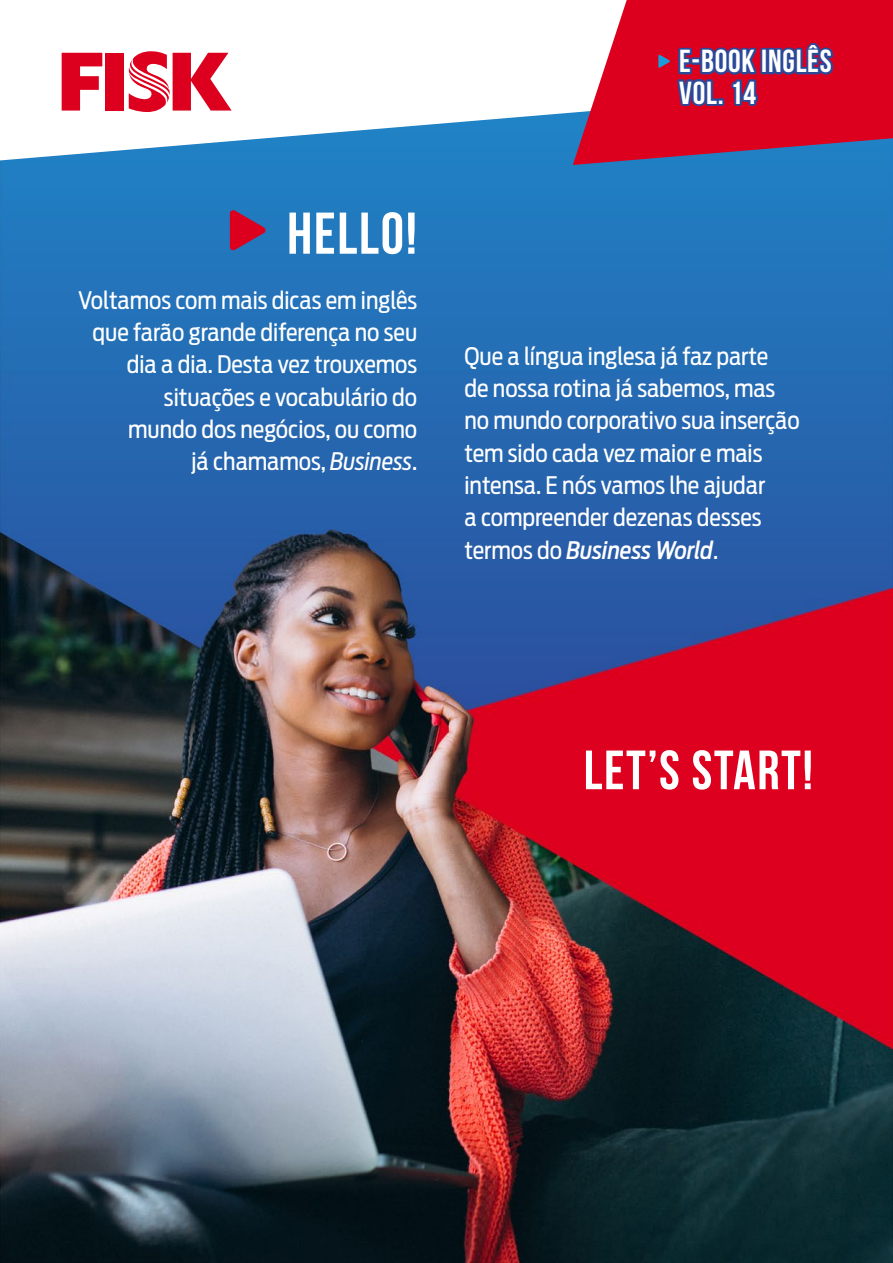
<style>
.page{position:relative;width:893px;height:1263px;background:#fff}
.page>*{position:absolute;margin:0;border:0;box-sizing:border-box;transform-origin:0 0}
.t1{font:700 58.8px "Bebas Neue";letter-spacing:.03em;color:#fff}
.t2{font:700 55.2px "Bebas Neue";letter-spacing:.03em;color:#fff}
.t3{font:700 31.95px/31.5px "Bebas Neue";letter-spacing:.025em;color:#fff}
.t4{font:24px/32.2px "Antenna Cond";color:#fff;text-align:right}
.s1{font-style:italic}
.s2{font-weight:500;font-style:italic}
</style>
<div class="page">
<img style="left:0;top:160px;width:893px;height:1103px">
<svg style="left:6px;top:52px;width:567px;height:108px"></svg>
<svg style="left:573px;top:0;width:320px;height:165px;background:#c6304f"></svg>
<svg style="left:62px;top:53px;width:40px;height:58px"></svg>
<div style="left:106px;top:53px;width:18px;height:58px;background:#dd001e"></div>
<svg style="left:124px;top:51px;width:108px;height:61px"></svg>
<svg style="left:658px;top:24px;width:177px;height:105px;background:#ab1440"></svg>
<svg style="left:230px;top:209px;width:36px;height:42px;background:#8a3563"></svg>
<h1 class="t1" style="left:287px;top:201px;width:131px">HELLO!</h1>
<p class="t4" style="left:78px;top:284px;width:341px">Voltamos com mais dicas em inglês que farão grande diferença no seu dia a dia. Desta vez trouxemos situações e vocabulário do<br>mundo dos negócios, ou como<br>já chamamos, <span class="s1">Business</span>.</p>
<h3 class="t3" style="left:679px;top:45px;width:154px">E-BOOK INGLÊS<br>VOL. 14</h3>
<p class="t4" style="left:464px;top:340px;width:337px;text-align:left">Que a língua inglesa já faz parte<br>de nossa rotina já sabemos, mas no mundo corporativo sua inserção tem sido cada vez maior e mais intensa. E nós vamos lhe ajudar<br>a compreender dezenas desses termos do <span class="s2">Business World</span>.</p>
<h2 class="t2" style="left:584px;top:740px;width:231px">LET’S START!</h2>
</div>
